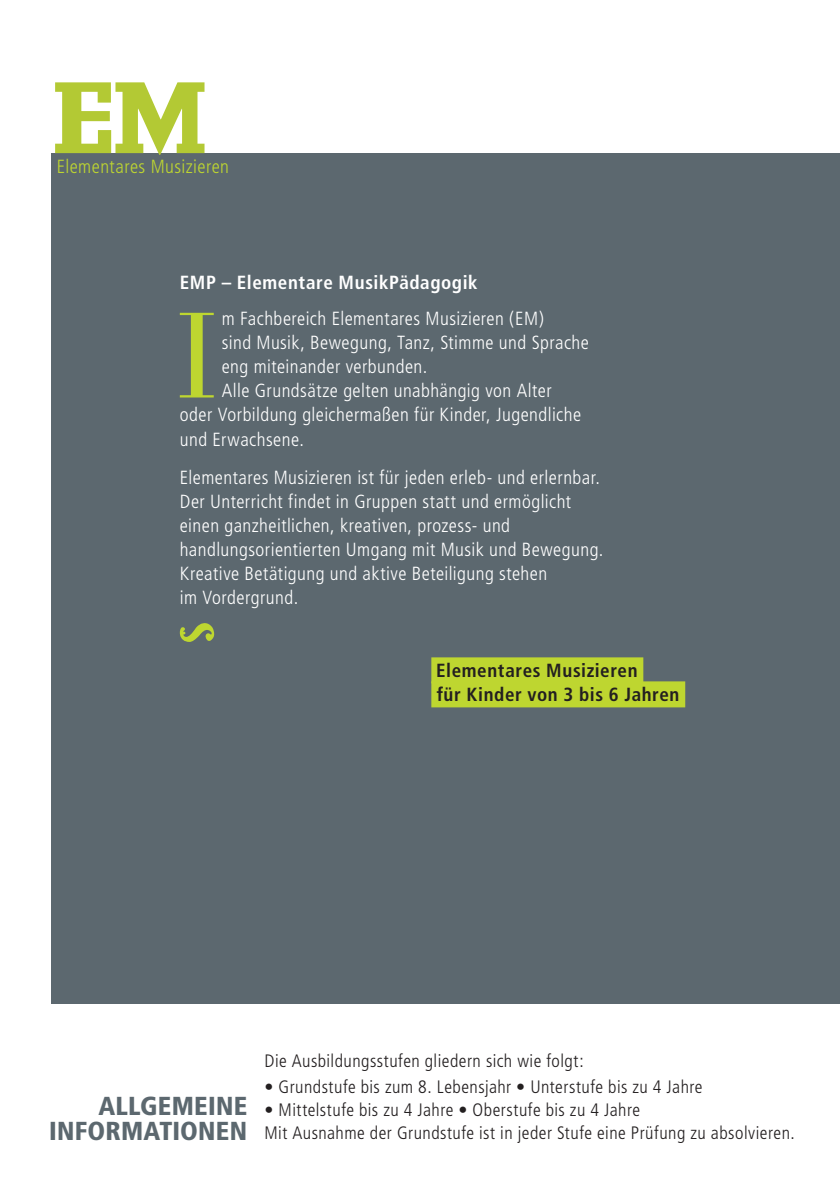
<style>
.page{position:relative;width:840px;height:1191px;background:#fff}
.page>*{position:absolute;margin:0;border:0;box-sizing:border-box;transform-origin:0 0}
.t1{font:300 127px "Bodoni Antiqua T";color:#bed630}
.t2{font:700 90px "Kingsbridge Ex Rg";color:#b3c934}
.t3{font:900 condensed 26px/25px "Frutiger";letter-spacing:.01em;color:#5c686f;text-align:right}
.t4{font:300 condensed 19px/24px "Frutiger";letter-spacing:.025em;color:#fff}
.t5{font:700 condensed 19px/24px "Frutiger";letter-spacing:.03em;color:#231f20}
.t6{font:700 condensed 19px "Frutiger";letter-spacing:.03em;color:#fff}
.t7{font:300 condensed 19px "Frutiger";letter-spacing:.02em;color:#bed630}
.t8{font:300 condensed 18px/23px "Frutiger";letter-spacing:.025em;color:#231f20}
</style>
<div class="page">
<div style="left:51px;top:153px;width:788px;height:850px;background:#5c686f"></div>
<svg style="left:179px;top:623px;width:35px;height:19px"></svg>
<div style="left:431px;top:657px;width:212px;height:26px;background:#bed630"></div>
<div style="left:431px;top:681px;width:253px;height:26px;background:#bed630"></div>
<h2 class="t2" style="left:51px;top:63px;width:159px">EM</h2>
<p class="t7" style="left:57px;top:156px;width:174px">Elementares Musizieren</p>
<p class="t6" style="left:180px;top:271px;width:299px">EMP – Elementare MusikPädagogik</p>
<h1 class="t1" style="left:175px;top:281px;width:44px">I</h1>
<p class="t4" style="left:222px;top:307px;width:324px">m Fachbereich Elementares Musizieren (EM)</p>
<p class="t4" style="left:222px;top:331px;width:368px">sind Musik, Bewegung, Tanz, Stimme und Sprache</p>
<p class="t4" style="left:222px;top:355px;width:207px">eng miteinander verbunden.</p>
<p class="t4" style="left:222px;top:379px;width:331px">Alle Grundsätze gelten unabhängig von Alter</p>
<p class="t4" style="left:180px;top:403px;width:402px">oder Vorbildung gleichermaßen für Kinder, Jugendliche</p>
<p class="t4" style="left:180px;top:427px;width:125px">und Erwachsene.</p>
<p class="t4" style="left:180px;top:465px;width:425px">Elementares Musizieren ist für jeden erleb- und erlernbar.<br>Der Unterricht findet in Gruppen statt und ermöglicht einen ganzheitlichen, kreativen, prozess- und handlungsorientierten Umgang mit Musik und Bewegung.<br>Kreative Betätigung und aktive Beteiligung stehen<br>im Vordergrund.</p>
<p class="t5" style="left:436px;top:659px;width:244px">Elementares Musizieren<br>für Kinder von 3 bis 6 Jahren</p>
<h3 class="t3" style="left:49px;top:1093px;width:199px">ALLGEMEINE<br>INFORMATIONEN</h3>
<p class="t8" style="left:264px;top:1049px;width:320px">Die Ausbildungsstufen gliedern sich wie folgt:</p>
<p class="t8" style="left:264px;top:1075px;width:439px">• Grundstufe bis zum 8. Lebensjahr • Unterstufe bis zu 4 Jahre</p>
<p class="t8" style="left:264px;top:1098px;width:531px">• Mittelstufe bis zu 4 Jahre • Oberstufe bis zu 4 Jahre<br>Mit Ausnahme der Grundstufe ist in jeder Stufe eine Prüfung zu absolvieren.</p>
</div>
